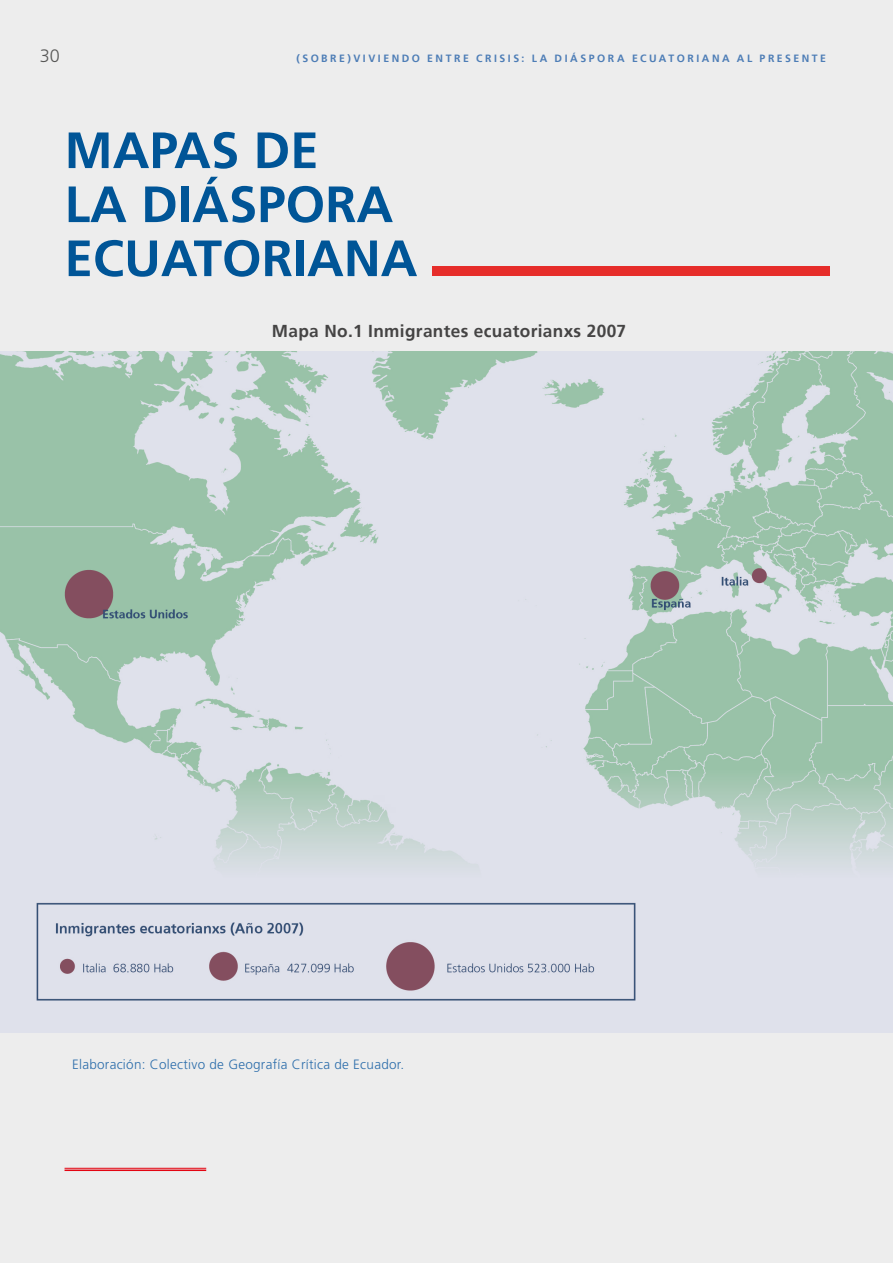
<style>
.page{position:relative;width:893px;height:1263px;background:#ededed}
.page>*{position:absolute;margin:0;border:0;box-sizing:border-box;transform-origin:0 0}
.t1{font:700 51px/54px "Frutiger";color:#005597}
.t2{font:300 18px "Frutiger";color:#575756}
.t3{font:700 17.25px "Frutiger";letter-spacing:.02em;color:#454444}
.t4{font:300 13.5px "Frutiger";letter-spacing:.02em;color:#2d6eab}
.t5{font:700 10.5px "Frutiger";letter-spacing:.24em;color:#4d7db6}
</style>
<div class="page">
<img style="left:0;top:352px;width:893px;height:680px">
<hr style="left:65px;top:1168px;width:141px;height:1px;background:#e30512">
<hr style="left:65px;top:1169px;width:141px;height:2px;background:#e30512">
<div style="left:432px;top:266px;width:397px;height:10px;background:#e62d2a"></div>
<h2 class="t2" style="left:40px;top:46px;width:22px">30</h2>
<p class="t5" style="left:297px;top:52px;width:531px">(SOBRE)VIVIENDO ENTRE CRISIS: LA DIÁSPORA ECUATORIANA AL PRESENTE</p>
<h1 class="t1" style="left:65px;top:124px;width:354px">MAPAS DE<br>LA DIÁSPORA<br>ECUATORIANA</h1>
<h3 class="t3" style="left:272px;top:321px;width:356px">Mapa No.1 Inmigrantes ecuatorianxs 2007</h3>
<p class="t4" style="left:72px;top:1057px;width:334px">Elaboración: Colectivo de Geografía Crítica de Ecuador.</p>
</div>
